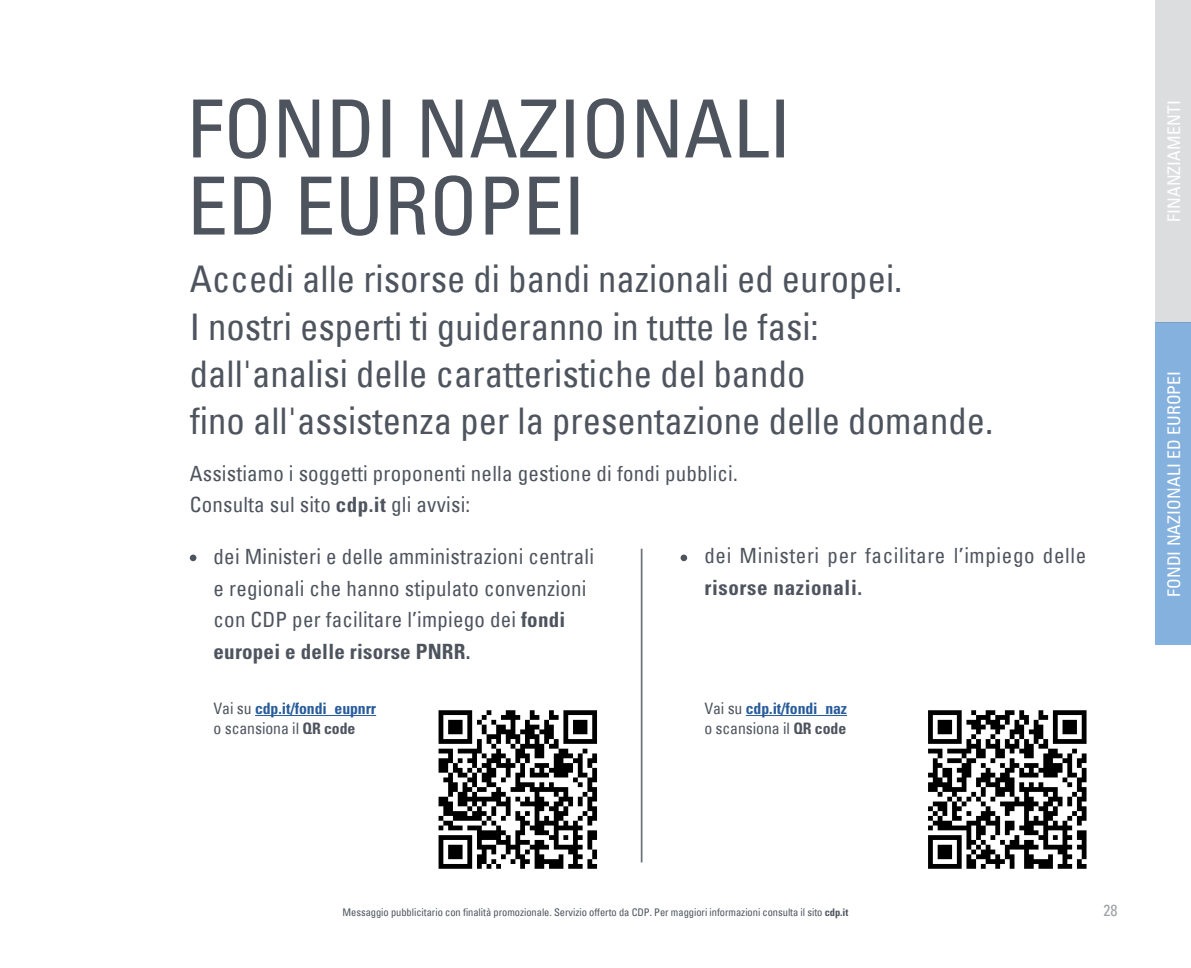
<style>
.page{position:relative;width:1191px;height:968px;background:#fff}
.page>*{position:absolute;margin:0;border:0;box-sizing:border-box;transform-origin:0 0}
.t1{font:condensed 80.5px/77px "Univers";color:#4e545e}
.t2{font:condensed 36.75px/47.2px "Univers";color:#4e545e}
.t3{font:condensed 21px/31.5px "Univers";letter-spacing:.01em;color:#4e545e}
.t4{font:condensed 21px "Univers";letter-spacing:.03em;color:#4e545e}
.t5{font:700 condensed 21px "Univers LT Std";letter-spacing:.01em;color:#4e545e}
.t6{font:700 condensed 21px "Univers LT Std";letter-spacing:.03em;color:#4e545e}
.t7{font:condensed 17.5px "Univers";letter-spacing:.01em;color:#fff}
.t8{font:700 condensed 15.75px "Univers LT Std";letter-spacing:-.005em;color:#275b9b}
.t9{font:condensed 15.75px "Univers";letter-spacing:-.005em;color:#4e545e}
.t10{font:condensed 15.75px "Univers";color:#9fa2a5}
.t11{font:condensed 10.5px "Univers";letter-spacing:-.005em;color:#4e545e}
.s1{font-family:"Univers LT Std";font-weight:700}
.s2{font-family:"Univers";font-weight:400;color:#4e545e}
</style>
<div class="page">
<div style="left:1155px;top:322px;width:36px;height:323px;background:#85b1df"></div>
<hr style="left:641px;top:548px;width:1px;height:314px;background:#6f7279">
<div style="left:680px;top:554px;width:7px;height:7px;background:#4e545e;border-radius:50%"></div>
<hr style="left:746px;top:715px;width:101px;height:1px;background:#275b9b">
<div style="left:190px;top:554px;width:6px;height:7px;background:#4e545e;border-radius:50%"></div>
<svg style="left:438px;top:710px;width:159px;height:158px"></svg>
<svg style="left:928px;top:710px;width:158px;height:158px"></svg>
<hr style="left:255px;top:715px;width:121px;height:1px;background:#275b9b">
<div style="left:1155px;top:0;width:36px;height:322px;background:#dcdddf"></div>
<h1 class="t1" style="left:187px;top:89px;width:605px">FONDI NAZIONALI<br>ED EUROPEI</h1>
<h2 class="t2" style="left:190px;top:255px;width:805px">Accedi alle risorse di bandi nazionali ed europei.<br>I nostri esperti ti guideranno in tutte le fasi:<br>dall'analisi delle caratteristiche del bando<br>fino all'assistenza per la presentazione delle domande.</h2>
<p class="t3" style="left:190px;top:457px;width:549px">Assistiamo i soggetti proponenti nella gestione di fondi pubblici.<br>Consulta sul sito <span class="s1">cdp.it</span> gli avvisi:</p>
<p class="t4" style="left:704px;top:542px;width:383px">dei Ministeri per facilitare l’impiego delle</p>
<p class="t6" style="left:704px;top:574px;width:159px">risorse nazionali.</p>
<p class="t3" style="left:214px;top:540px;width:382px">dei Ministeri e delle amministrazioni centrali e regionali che hanno stipulato convenzioni con CDP per facilitare l’impiego dei <span class="s1">fondi</span></p>
<p class="t5" style="left:214px;top:638px;width:258px">europei e delle risorse PNRR.</p>
<p class="t8" style="left:214px;top:698px;width:164px"><span class="s2">Vai su</span> cdp.it/fondi_eupnrr</p>
<p class="t9" style="left:214px;top:718px;width:143px">o scansiona il <span class="s1">QR code</span></p>
<p class="t8" style="left:704px;top:698px;width:144px"><span class="s2">Vai su</span> cdp.it/fondi_naz</p>
<p class="t9" style="left:704px;top:718px;width:143px">o scansiona il <span class="s1">QR code</span></p>
<p class="t7" style="left:1162px;top:222px;width:123px;rotate:-90deg">FINANZIAMENTI</p>
<p class="t7" style="left:1162px;top:597px;width:228px;rotate:-90deg">FONDI NAZIONALI ED EUROPEI</p>
<p class="t11" style="left:342px;top:905px;width:507px">Messaggio pubblicitario con finalità promozionale. Servizio offerto da CDP. Per maggiori informazioni consulta il sito <span class="s1">cdp.it</span></p>
<p class="t10" style="left:1103px;top:900px;width:15px">28</p>
</div>
